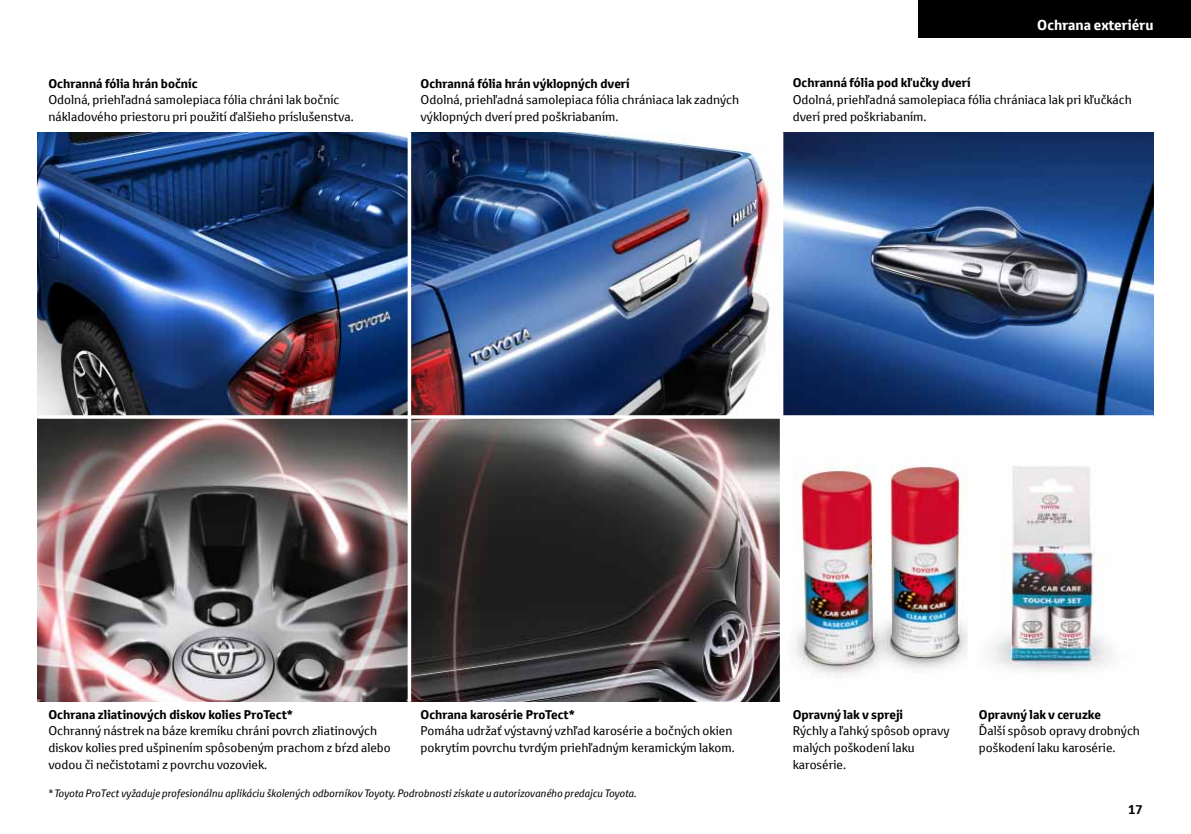
<style>
.page{position:relative;width:1191px;height:834px;background:#fff}
.page>*{position:absolute;margin:0;border:0;box-sizing:border-box;transform-origin:0 0}
.t1{font:700 14px "Toyota Text";color:#fff}
.t2{font:12.25px/16.8px "Toyota Text";color:#000}
.t3{font:700 12.25px "Toyota Text";color:#000}
.t4{font:italic 10.5px "Toyota Text";color:#000}
</style>
<div class="page">
<div style="left:918px;top:0;width:273px;height:37px;background:#000"></div>
<img style="left:37px;top:418px;width:917px;height:283px">
<img style="left:954px;top:466px;width:157px;height:206px">
<img style="left:37px;top:132px;width:1116px;height:283px">
<hr style="left:408px;top:132px;width:3px;height:569px;background:#fff">
<hr style="left:780px;top:132px;width:3px;height:569px;background:#fff">
<p class="t3" style="left:48px;top:75px;width:151px">Ochranná fólia hrán bočníc</p>
<p class="t2" style="left:48px;top:91px;width:307px">Odolná, priehľadná samolepiaca fólia chráni lak bočníc nákladového priestoru pri použití ďalšieho príslušenstva.</p>
<p class="t3" style="left:420px;top:75px;width:211px">Ochranná fólia hrán výklopných dverí</p>
<p class="t2" style="left:420px;top:91px;width:320px">Odolná, priehľadná samolepiaca fólia chrániaca lak zadných výklopných dverí pred poškriabaním.</p>
<p class="t1" style="left:1037px;top:15px;width:118px">Ochrana exteriéru</p>
<p class="t3" style="left:792px;top:75px;width:180px">Ochranná fólia pod kľučky dverí</p>
<p class="t2" style="left:792px;top:91px;width:340px">Odolná, priehľadná samolepiaca fólia chrániaca lak pri kľučkách dverí pred poškriabaním.</p>
<p class="t3" style="left:48px;top:706px;width:246px">Ochrana zliatinových diskov kolies ProTect*</p>
<p class="t2" style="left:48px;top:722px;width:344px">Ochranný nástrek na báze kremíku chráni povrch zliatinových diskov kolies pred ušpinením spôsobeným prachom z bŕzd alebo vodou či nečistotami z povrchu vozoviek.</p>
<p class="t3" style="left:420px;top:706px;width:156px">Ochrana karosérie ProTect*</p>
<p class="t2" style="left:420px;top:722px;width:316px">Pomáha udržať výstavný vzhľad karosérie a bočných okien pokrytím povrchu tvrdým priehľadným keramickým lakom.</p>
<p class="t4" style="left:48px;top:785px;width:590px">* Toyota ProTect vyžaduje profesionálnu aplikáciu školených odborníkov Toyoty. Podrobnosti získate u autorizovaného predajcu Toyota.</p>
<p class="t3" style="left:792px;top:706px;width:112px">Opravný lak v spreji</p>
<p class="t2" style="left:792px;top:722px;width:158px">Rýchly a ľahký spôsob opravy malých poškodení laku karosérie.</p>
<p class="t3" style="left:978px;top:706px;width:124px">Opravný lak v ceruzke</p>
<p class="t2" style="left:978px;top:722px;width:163px">Ďalší spôsob opravy drobných poškodení laku karosérie.</p>
<p class="t3" style="left:1128px;top:800px;width:16px">17</p>
</div>
